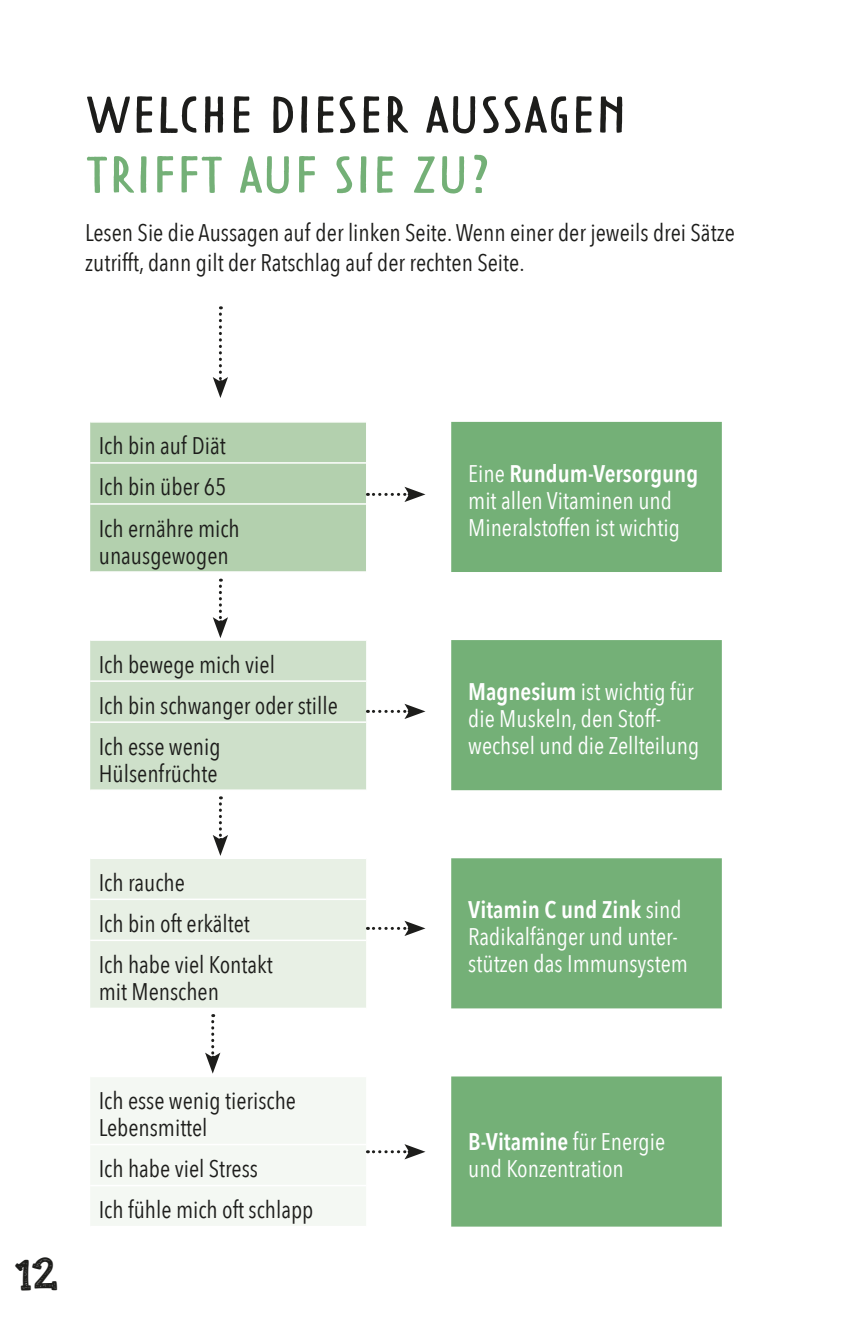
<style>
.page{position:relative;width:851px;height:1319px;background:#fff}
.page>*{position:absolute;margin:0;border:0;box-sizing:border-box;transform-origin:0 0}
.t1{font:54px "Tomarik Poster";letter-spacing:-.02em;color:#1d1d1b;scale:1.1 1}
.t2{font:54px "Tomarik Poster";letter-spacing:-.02em;color:#74b077;scale:1.1 1}
.t3{font:42px "KBREINDEERGAMES";color:#1d1d1b}
.t4{font:24px/41.1px "Avenir Next Condensed";color:#1d1d1b}
.t5{font:24px/27px "Avenir Next Condensed";color:#fff}
.t6{font:600 24px "Avenir Next Condensed";color:#fff}
.s1{font-weight:600}
.s2{font-weight:400}
</style>
<div class="page">
<svg style="left:451px;top:422px;width:270px;height:804px;fill:#74b077"></svg>
<svg style="left:213px;top:306px;width:15px;height:92px"></svg>
<svg style="left:90px;top:422px;width:335px;height:150px"></svg>
<svg style="left:90px;top:578px;width:335px;height:212px"></svg>
<svg style="left:90px;top:796px;width:335px;height:430px"></svg>
<h1 class="t1" style="left:85px;top:74px;width:495px">WELCHE DIESER AUSSAGEN</h1>
<h1 class="t2" style="left:85px;top:134px;width:372px">TRIFFT AUF SIE ZU?</h1>
<p class="t4" style="left:85px;top:216px;width:651px;line-height:30px">Lesen Sie die Aussagen auf der linken Seite. Wenn einer der jeweils drei Sätze zutrifft, dann gilt der Ratschlag auf der rechten Seite.</p>
<h2 class="t3" style="left:14px;top:1254px;width:45px">12</h2>
<p class="t4" style="left:99px;top:424px;width:129px">Ich bin auf Diät</p>
<p class="t4" style="left:99px;top:465px;width:142px">Ich bin über 65<br>Ich ernähre mich</p>
<p class="t4" style="left:99px;top:533px;width:132px">unausgewogen</p>
<p class="t4" style="left:99px;top:642px;width:178px">Ich bewege mich viel</p>
<p class="t4" style="left:99px;top:683px;width:241px">Ich bin schwanger oder stille<br>Ich esse wenig</p>
<p class="t4" style="left:99px;top:751px;width:120px">Hülsenfrüchte</p>
<p class="t4" style="left:99px;top:860px;width:88px">Ich rauche</p>
<p class="t4" style="left:99px;top:901px;width:176px">Ich bin oft erkältet<br>Ich habe viel Kontakt</p>
<p class="t4" style="left:99px;top:969px;width:122px">mit Menschen</p>
<p class="t4" style="left:99px;top:1085px;width:199px;line-height:27px">Ich esse wenig tierische<br>Lebensmittel</p>
<p class="t5" style="left:468px;top:459px;width:231px">Eine <span class="s1">Rundum-Versorgung </span>mit allen Vitaminen und<br>Mineralstoffen ist wichtig</p>
<p class="t5" style="left:468px;top:677px;width:232px"><span class="s1">Magnesium</span> ist wichtig für die Muskeln, den Stoff&shy;wechsel und die Zellteilung</p>
<p class="t5" style="left:468px;top:895px;width:221px"><span class="s1">Vitamin C und Zink</span> sind<br>Radikalfänger und unter&shy;stützen das Immunsystem</p>
<p class="t6" style="left:468px;top:1120px;width:198px">B-Vitamine <span class="s2">für Energie</span></p>
<p class="t4" style="left:99px;top:1146px;width:161px">Ich habe viel Stress</p>
<p class="t5" style="left:468px;top:1153px;width:157px">und Konzentration</p>
<p class="t4" style="left:99px;top:1187px;width:216px">Ich fühle mich oft schlapp</p>
</div>
